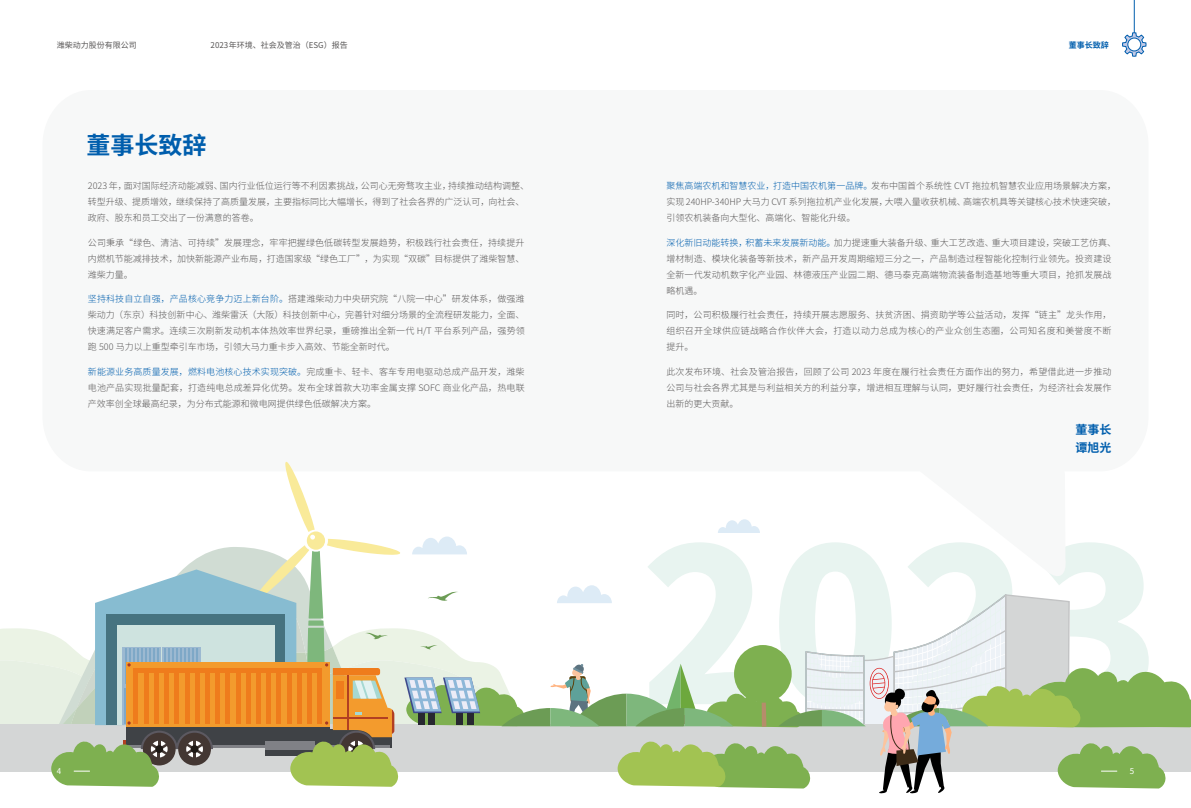
<style>
.page{position:relative;width:1191px;height:808px;background:#fff}
.page>*{position:absolute;margin:0;border:0;box-sizing:border-box;transform-origin:0 0}
.t1{font:800 213.4px "Source Han Sans SC";color:#e8f4f0}
.t2{font:700 24px "Source Han Sans SC";color:#005ead}
.t3{font:700 12px/18.5px "Source Han Sans SC";color:#005ead}
.t4{font:300 9px/16px "Source Han Sans SC";color:#595757;text-align:justify}
.t5{font:8px "Source Han Sans SC";color:#595757}
.t6{font:700 8px "Source Han Sans SC";color:#005ead}
.t7{font:8px "Source Han Sans SC";color:#fff}
.s1{color:#005ead}
</style>
<div class="page">
<hr style="left:1134px;top:0;width:1px;height:36px;background:#005ead">
<svg style="left:1122px;top:32px;width:24px;height:25px"></svg>
<svg style="left:0;top:462px;width:1191px;height:332px"></svg>
<p class="t5" style="left:57px;top:41px;width:81px">潍柴动力股份有限公司</p>
<p class="t5" style="left:211px;top:41px;width:139px">2023 年环境、社会及管治（ESG）报告</p>
<p class="t6" style="left:1068px;top:41px;width:41px">董事长致辞</p>
<h2 class="t2" style="left:86px;top:131px;width:121px">董事长致辞</h2>
<p class="t4" style="left:88px;top:178px;width:443px;text-align:left">2023 年，面对国际经济动能减弱、国内行业低位运行等不利因素挑战，公司心无旁骛攻主业，持续推动结构调整、转型升级、提质增效，继续保持了高质量发展，主要指标同比大幅增长，得到了社会各界的广泛认可，向社会、政府、股东和员工交出了一份满意的答卷。</p>
<p class="t4" style="left:88px;top:235px;width:438px">公司秉承“绿色、清洁、可持续”发展理念，牢牢把握绿色低碳转型发展趋势，积极践行社会责任，持续提升内燃机节能减排技术，加快新能源产业布局，打造国家级“绿色工厂”，为实现“双碳”目标提供了潍柴智慧、潍柴力量。</p>
<p class="t4" style="left:88px;top:291px;width:438px"><span class="s1">坚持科技自立自强，产品核心竞争力迈上新台阶。</span>搭建潍柴动力中央研究院“八院一中心”研发体系，做强潍柴动力（东京）科技创新中心、潍柴雷沃（大阪）科技创新中心，完善针对细分场景的全流程研发能力，全面、快速满足客户需求。连续三次刷新发动机本体热效率世界纪录，重磅推出全新一代 H/T 平台系列产品，强势领跑 500 马力以上重型牵引车市场，引领大马力重卡步入高效、节能全新时代。</p>
<p class="t4" style="left:88px;top:364px;width:438px"><span class="s1">新能源业务高质量发展，燃料电池核心技术实现突破。</span>完成重卡、轻卡、客车专用电驱动总成产品开发，潍柴电池产品实现批量配套，打造纯电总成差异化优势。发布全球首款大功率金属支撑 SOFC 商业化产品，热电联产效率创全球最高纪录，为分布式能源和微电网提供绿色低碳解决方案。</p>
<p class="t4" style="left:666px;top:178px;width:451px"><span class="s1">聚焦高端农机和智慧农业，打造中国农机第一品牌。</span>发布中国首个系统性 CVT 拖拉机智慧农业应用场景解决方案，实现 240HP-340HP 大马力 CVT 系列拖拉机产业化发展，大喂入量收获机械、高端农机具等关键核心技术快速突破，引领农机装备向大型化、高端化、智能化升级。</p>
<p class="t4" style="left:666px;top:235px;width:451px;text-align:left"><span class="s1">深化新旧动能转换，积蓄未来发展新动能。</span>加力提速重大装备升级、重大工艺改造、重大项目建设，突破工艺仿真、增材制造、模块化装备等新技术，新产品开发周期缩短三分之一，产品制造过程智能化控制行业领先。投资建设全新一代发动机数字化产业园、林德液压产业园二期、德马泰克高端物流装备制造基地等重大项目，抢抓发展战略机遇。</p>
<p class="t4" style="left:666px;top:307px;width:447px">同时，公司积极履行社会责任，持续开展志愿服务、扶贫济困、捐资助学等公益活动，发挥“链主”龙头作用，组织召开全球供应链战略合作伙伴大会，打造以动力总成为核心的产业众创生态圈，公司知名度和美誉度不断提升。</p>
<p class="t4" style="left:666px;top:364px;width:447px">此次发布环境、社会及管治报告，回顾了公司 2023 年度在履行社会责任方面作出的努力，希望借此进一步推动公司与社会各界尤其是与利益相关方的利益分享，增进相互理解与认同，更好履行社会责任，为经济社会发展作出新的更大贡献。</p>
<h3 class="t3" style="left:1075px;top:421px;width:37px">董事长谭旭光</h3>
<h1 class="t1" style="left:640px;top:506px;width:521px">2023</h1>
<p class="t7" style="left:57px;top:766px;width:6px">4</p>
<p class="t7" style="left:1129px;top:766px;width:6px">5</p>
</div>
